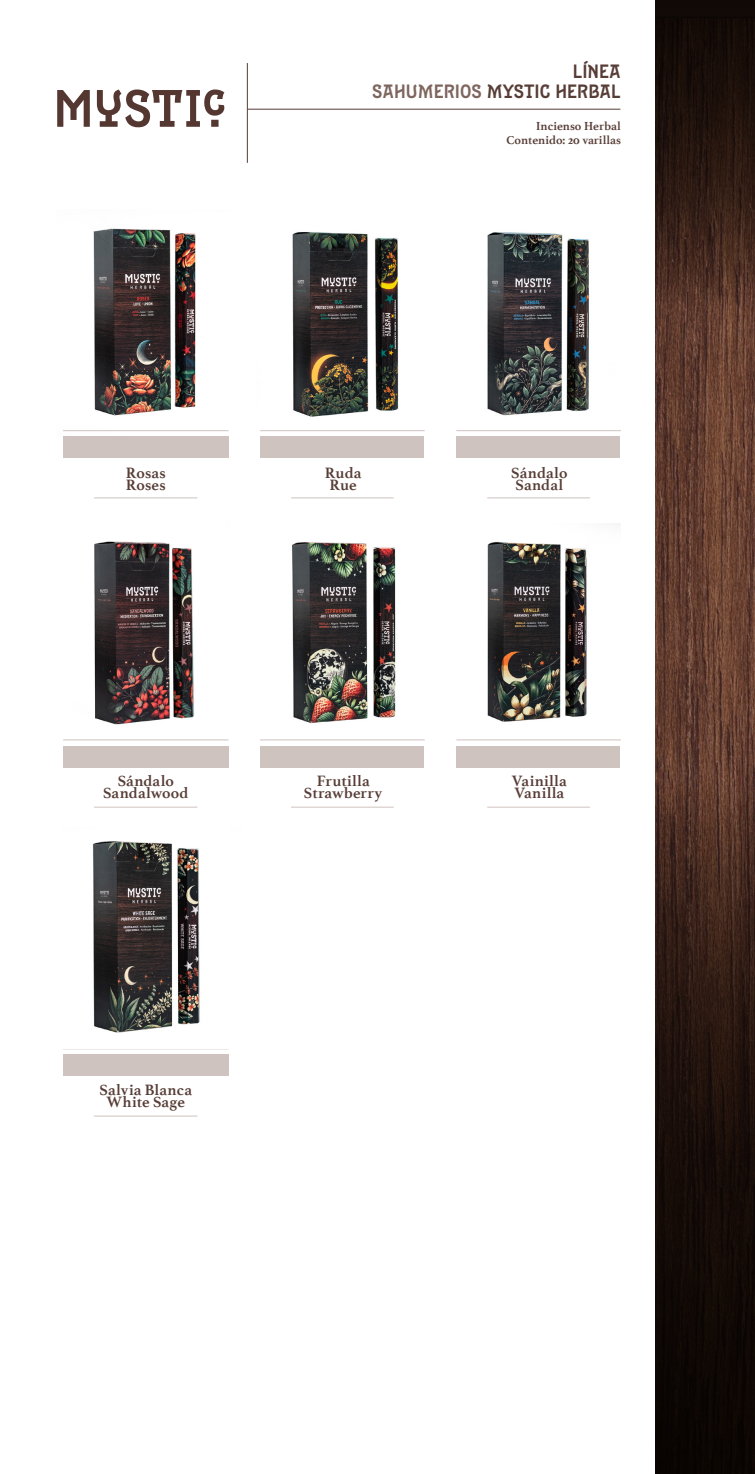
<style>
.page{position:relative;width:755px;height:1474px;background:#fff}
.page>*{position:absolute;margin:0;border:0;box-sizing:border-box;transform-origin:0 0}
.t1{font:52.5px "Epitaph";color:#543730}
.t2{font:19.25px "Epitaph";color:#573d36}
.t3{font:700 15.75px "Athelas";letter-spacing:.01em;color:#573d36}
.t4{font:700 12.25px "Athelas";color:#573d36}
.s1{color:#7e655e}
</style>
<div class="page">
<hr style="left:247px;top:109px;width:373px;height:1px;background:#573d36">
<hr style="left:247px;top:63px;width:1px;height:100px;background:#573d36">
<img style="left:63px;top:228px;width:166px;height:204px">
<img style="left:261px;top:232px;width:156px;height:200px">
<img style="left:457px;top:232px;width:158px;height:200px">
<img style="left:94px;top:541px;width:302px;height:184px">
<img style="left:487px;top:541px;width:100px;height:181px">
<svg style="left:655px;top:305px;width:99px;height:479px;background:#633e30"></svg>
<svg style="left:655px;top:784px;width:99px;height:689px;background:#23140e"></svg>
<svg style="left:655px;top:0;width:99px;height:305px;background:#2b1912"></svg>
<hr style="left:63px;top:1048px;width:165px;height:1px;background:#cec3bf">
<hr style="left:94px;top:1115px;width:103px;height:1px;background:#cec3bf">
<img style="left:93px;top:841px;width:107px;height:192px">
<div style="left:63px;top:1054px;width:165px;height:21px;background:#cec3bf"></div>
<hr style="left:63px;top:739px;width:165px;height:1px;background:#cec3bf">
<hr style="left:94px;top:806px;width:103px;height:1px;background:#cec3bf">
<hr style="left:260px;top:739px;width:164px;height:1px;background:#cec3bf">
<hr style="left:291px;top:806px;width:102px;height:1px;background:#cec3bf">
<hr style="left:456px;top:739px;width:164px;height:1px;background:#cec3bf">
<hr style="left:487px;top:806px;width:102px;height:1px;background:#cec3bf">
<div style="left:63px;top:746px;width:165px;height:21px;background:#cec3bf"></div>
<div style="left:260px;top:746px;width:164px;height:21px;background:#cec3bf"></div>
<div style="left:456px;top:746px;width:163px;height:21px;background:#cec3bf"></div>
<div style="left:456px;top:436px;width:163px;height:22px;background:#cec3bf"></div>
<hr style="left:63px;top:430px;width:165px;height:1px;background:#cec3bf">
<hr style="left:94px;top:497px;width:103px;height:1px;background:#cec3bf">
<hr style="left:260px;top:430px;width:164px;height:1px;background:#cec3bf">
<hr style="left:291px;top:497px;width:102px;height:1px;background:#cec3bf">
<hr style="left:456px;top:430px;width:164px;height:1px;background:#cec3bf">
<hr style="left:487px;top:497px;width:102px;height:1px;background:#cec3bf">
<div style="left:63px;top:436px;width:165px;height:22px;background:#cec3bf"></div>
<div style="left:260px;top:436px;width:164px;height:22px;background:#cec3bf"></div>
<p class="t1" style="left:53px;top:76px;width:175px">myStic</p>
<p class="t2" style="left:572px;top:60px;width:50px">LÍNEA</p>
<p class="t2" style="left:372px;top:79px;width:250px"><span class="s1">SAHUMERIOS</span> MYSTIC HERBAL</p>
<p class="t4" style="left:536px;top:116px;width:86px">Incienso Herbal</p>
<p class="t4" style="left:506px;top:130px;width:116px">Contenido: 20 varillas</p>
<p class="t3" style="left:126px;top:460px;width:41px">Rosas</p>
<p class="t3" style="left:126px;top:472px;width:41px">Roses</p>
<p class="t3" style="left:325px;top:460px;width:38px">Ruda</p>
<p class="t3" style="left:329px;top:472px;width:29px">Rue</p>
<p class="t3" style="left:118px;top:767px;width:58px">Sándalo</p>
<p class="t3" style="left:103px;top:780px;width:87px">Sandalwood</p>
<p class="t3" style="left:316px;top:767px;width:54px">Frutilla</p>
<p class="t3" style="left:304px;top:780px;width:80px">Strawberry</p>
<p class="t3" style="left:99px;top:1076px;width:94px">Salvia Blanca</p>
<p class="t3" style="left:106px;top:1088px;width:80px">White Sage</p>
<p class="t3" style="left:511px;top:460px;width:58px">Sándalo</p>
<p class="t3" style="left:515px;top:472px;width:49px">Sandal</p>
<p class="t3" style="left:511px;top:767px;width:56px">Vainilla</p>
<p class="t3" style="left:514px;top:780px;width:51px">Vanilla</p>
</div>
